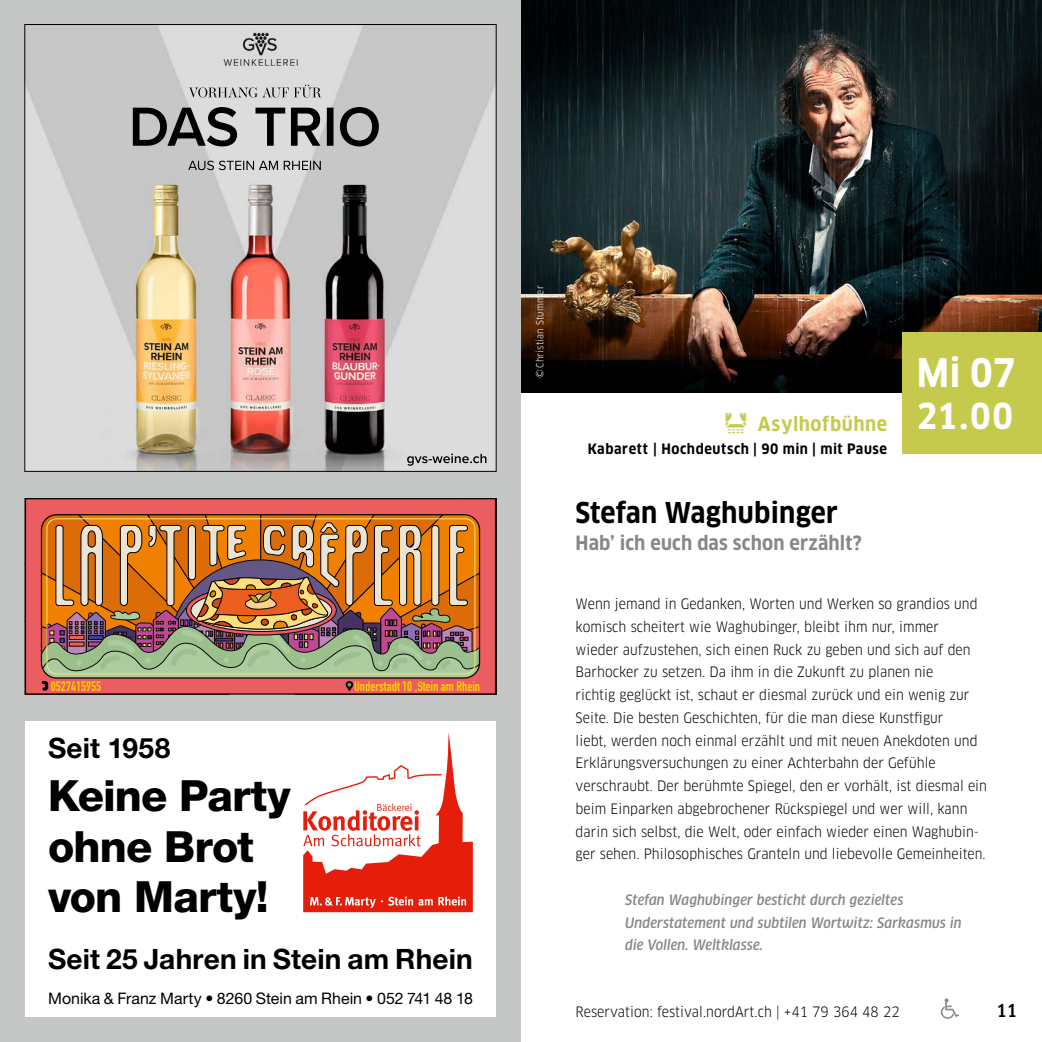
<style>
.page{position:relative;width:1042px;height:1042px;background:#fff}
.page>*{position:absolute;margin:0;border:0;box-sizing:border-box;transform-origin:0 0}
.t1{font:800 43.05px/50.6px "Helvetica Neue LT Std";letter-spacing:-.02em;color:#000}
.t2{font:700 38.5px "Clan OT Narr";color:#fff}
.t3{font:700 35px "Clan OT Narr";color:#fff}
.t4{font:700 28px "Helvetica Neue LT Std";letter-spacing:.005em;color:#000}
.t5{font:700 28px "Clan OT Narr";letter-spacing:.01em;color:#000}
.t6{font:700 19.25px "Clan OT Narr";letter-spacing:.005em;color:#868786}
.t7{font:700 19.25px "Clan OT Narr";letter-spacing:.03em;color:#c5ca4d}
.t8{font:500 17.5px "Clan OT Narr";color:#000}
.t9{font:15.92px "Helvetica Neue LT Std";color:#000}
.t10{font:14px/22.8px "Clan OT Narr";letter-spacing:.005em;color:#000}
.t11{font:italic 500 14px/22.8px "Clan OT Narr";letter-spacing:.005em;color:#868786}
.t12{font:700 14px "Clan OT Narr";letter-spacing:.04em;color:#000}
.t13{font:700 13.47px "DIN Condensed";color:#ffce00}
.t14{font:9.62px "Clan OT Narr";letter-spacing:.025em;color:#fff}
.s1{font-family:"Tepu";font-weight:400;font-size:31.5px}
</style>
<div class="page">
<div style="left:0;top:0;width:521px;height:1042px;background:#c5c6c6"></div>
<img style="left:521px;top:0;width:521px;height:393px">
<img style="left:27px;top:26px;width:467px;height:443px">
<svg style="left:25px;top:721px;width:471px;height:296px;background:#fcecea"></svg>
<div style="left:902px;top:332px;width:140px;height:122px;background:#c5ca4d"></div>
<svg style="left:25px;top:498px;width:471px;height:197px;background:#b97951"></svg>
<svg style="left:941px;top:998px;width:18px;height:21px"></svg>
<p class="t13" style="left:51px;top:677px;width:52px">0527415955</p>
<p class="t13" style="left:354px;top:677px;width:127px">Understadt 10 ,Stein am Rhein</p>
<h3 class="t4" style="left:48px;top:731px;width:124px">Seit 1958</h3>
<h1 class="t1" style="left:48px;top:770px;width:244px">Keine Party ohne Brot von Marty!</h1>
<h3 class="t4" style="left:48px;top:941px;width:426px">Seit 25 Jahren in Stein am Rhein</h3>
<p class="t9" style="left:48px;top:988px;width:426px">Monika &amp; Franz Marty • 8260 Stein am Rhein • 052 741 48 18</p>
<p class="t14" style="left:534px;top:378px;width:94px;rotate:-90deg">©Christian Stummer</p>
<h3 class="t7" style="left:720px;top:413px;width:168px"><span class="s1">¬</span> Asylhofbühne</h3>
<p class="t12" style="left:588px;top:441px;width:301px">Kabarett | Hochdeutsch | 90 min | mit Pause</p>
<h3 class="t5" style="left:575px;top:497px;width:264px">Stefan Waghubinger</h3>
<h3 class="t6" style="left:575px;top:531px;width:288px">Hab’ ich euch das schon erzählt?</h3>
<h2 class="t2" style="left:917px;top:351px;width:100px">Mi 07</h2>
<h3 class="t3" style="left:917px;top:396px;width:98px">21.00</h3>
<p class="t10" style="left:575px;top:592px;width:413px">Wenn jemand in Gedanken, Worten und Werken so grandios und komisch scheitert wie Waghubinger, bleibt ihm nur, immer<br>wieder aufzustehen, sich einen Ruck zu geben und sich auf den Barhocker zu setzen. Da ihm in die Zukunft zu planen nie<br>richtig geglückt ist, schaut er diesmal zurück und ein wenig zur Seite. Die besten Geschichten, für die man diese Kunstfigur<br>liebt, werden noch einmal erzählt und mit neuen Anekdoten und Erklärungsversuchungen zu einer Achterbahn der Gefühle verschraubt. Der berühmte Spiegel, den er vorhält, ist diesmal ein beim Einparken abgebrochener Rückspiegel und wer will, kann darin sich selbst, die Welt, oder einfach wieder einen Waghubin&shy;ger sehen. Philosophisches Granteln und liebevolle Gemeinheiten.</p>
<p class="t11" style="left:625px;top:888px;width:338px">Stefan Waghubinger besticht durch gezieltes<br>Understatement und subtilen Wortwitz: Sarkasmus in die Vollen. Weltklasse.</p>
<p class="t10" style="left:575px;top:1000px;width:326px">Reservation: festival.nordArt.ch | +41 79 364 48 22</p>
<p class="t8" style="left:996px;top:1000px;width:22px">11</p>
</div>
